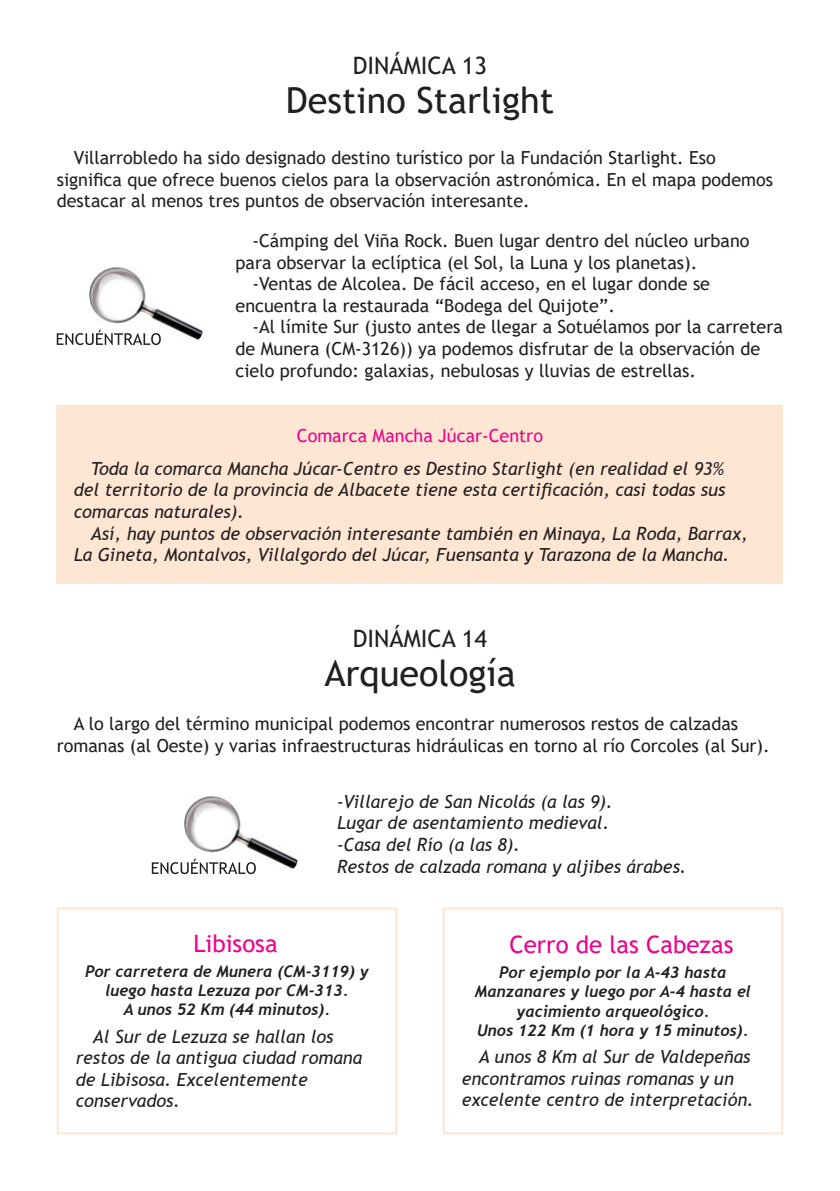
<style>
.page{position:relative;width:840px;height:1191px;background:#fff}
.page>*{position:absolute;margin:0;border:0;box-sizing:border-box;transform-origin:0 0}
.t1{font:36px "Trebuchet MS";color:#231f20}
.Titulito{font:24px "Trebuchet MS";color:#ed028c}
.t2{font:24px "Trebuchet MS";color:#231f20}
.Entradilla{font:18px/21.6px "Trebuchet MS";color:#231f20}
.Respuesta{font:italic 18px/21.6px "Trebuchet MS";color:#231f20}
.Pregunta{font:18px "Trebuchet MS";color:#ed028c}
.Indicaciones_de_ruta{font:italic 700 16px/19.2px "Trebuchet";color:#231f20;text-align:center}
</style>
<div class="page">
<img style="left:89px;top:268px;width:113px;height:72px">
<svg style="left:57px;top:330px;width:104px;height:15px"></svg>
<img style="left:184px;top:797px;width:113px;height:72px">
<svg style="left:152px;top:858px;width:104px;height:16px"></svg>
<div style="left:57px;top:907px;width:340px;height:227px;border:2px solid #fee6d3"></div>
<div style="left:442px;top:907px;width:340px;height:227px;border:2px solid #fee6d3"></div>
<div style="left:57px;top:405px;width:725px;height:179px;background:#fee6d3"></div>
<p class="t2" style="left:352px;top:51px;width:136px">DINÁMICA 13</p>
<p class="t1" style="left:286px;top:78px;width:269px">Destino Starlight</p>
<p class="Entradilla" style="left:57px;top:147px;width:717px;text-indent:17px">Villarrobledo ha sido designado destino turístico por la Fundación Starlight. Eso significa que ofrece buenos cielos para la observación astronómica. En el mapa podemos destacar al menos tres puntos de observación interesante.</p>
<p class="Entradilla" style="left:235px;top:230px;width:515px;text-indent:17px">-Cámping del Viña Rock. Buen lugar dentro del núcleo urbano para observar la eclíptica (el Sol, la Luna y los planetas).</p>
<p class="Entradilla" style="left:235px;top:273px;width:476px;text-indent:17px">-Ventas de Alcolea. De fácil acceso, en el lugar donde se encuentra la restaurada “Bodega del Quijote”.</p>
<p class="Entradilla" style="left:235px;top:316px;width:548px;text-indent:17px">-Al límite Sur (justo antes de llegar a Sotuélamos por la carretera de Munera (CM-3126)) ya podemos disfrutar de la observación de cielo profundo: galaxias, nebulosas y lluvias de estrellas.</p>
<p class="Pregunta" style="left:297px;top:424px;width:247px">Comarca Mancha Júcar-Centro</p>
<p class="Respuesta" style="left:74px;top:457px;width:653px;text-align:justify;text-indent:17px">Toda la comarca Mancha Júcar-Centro es Destino Starlight (en realidad el 93% del territorio de la provincia de Albacete tiene esta certificación, casi todas sus comarcas naturales).</p>
<p class="Respuesta" style="left:74px;top:522px;width:675px;text-indent:17px">Así, hay puntos de observación interesante también en Minaya, La Roda, Barrax,<br>La Gineta, Montalvos, Villalgordo del Júcar, Fuensanta y Tarazona de la Mancha.</p>
<p class="t2" style="left:352px;top:623px;width:136px">DINÁMICA 14</p>
<p class="t1" style="left:324px;top:650px;width:193px">Arqueología</p>
<p class="Entradilla" style="left:57px;top:713px;width:714px;text-indent:17px">A lo largo del término municipal podemos encontrar numerosos restos de calzadas romanas (al Oeste) y varias infraestructuras hidráulicas en torno al río Corcoles (al Sur).</p>
<p class="Respuesta" style="left:337px;top:790px;width:277px">-Villarejo de San Nicolás (a las 9).</p>
<p class="Respuesta" style="left:337px;top:812px;width:273px">Lugar de asentamiento medieval.</p>
<p class="Respuesta" style="left:337px;top:833px;width:184px">-Casa del Río (a las 8).</p>
<p class="Respuesta" style="left:337px;top:855px;width:351px">Restos de calzada romana y aljibes árabes.</p>
<p class="Titulito" style="left:193px;top:928px;width:86px">Libisosa</p>
<p class="Indicaciones_de_ruta" style="left:85px;top:961px;width:285px">Por carretera de Munera (CM-3119) y luego hasta Lezuza por CM-313.<br>A unos 52 Km (44 minutos).</p>
<p class="Respuesta" style="left:76px;top:1025px;width:288px;text-indent:17px">Al Sur de Lezuza se hallan los restos de la antigua ciudad romana de Libisosa. Excelentemente conservados.</p>
<p class="Titulito" style="left:509px;top:929px;width:225px">Cerro de las Cabezas</p>
<p class="Indicaciones_de_ruta" style="left:474px;top:962px;width:277px">Por ejemplo por la A-43 hasta<br>Manzanares y luego por A-4 hasta el yacimiento arqueológico.<br>Unos 122 Km (1 hora y 15 minutos).</p>
<p class="Respuesta" style="left:461px;top:1045px;width:293px;text-indent:17px">A unos 8 Km al Sur de Valdepeñas encontramos ruinas romanas y un excelente centro de interpretación.</p>
</div>
